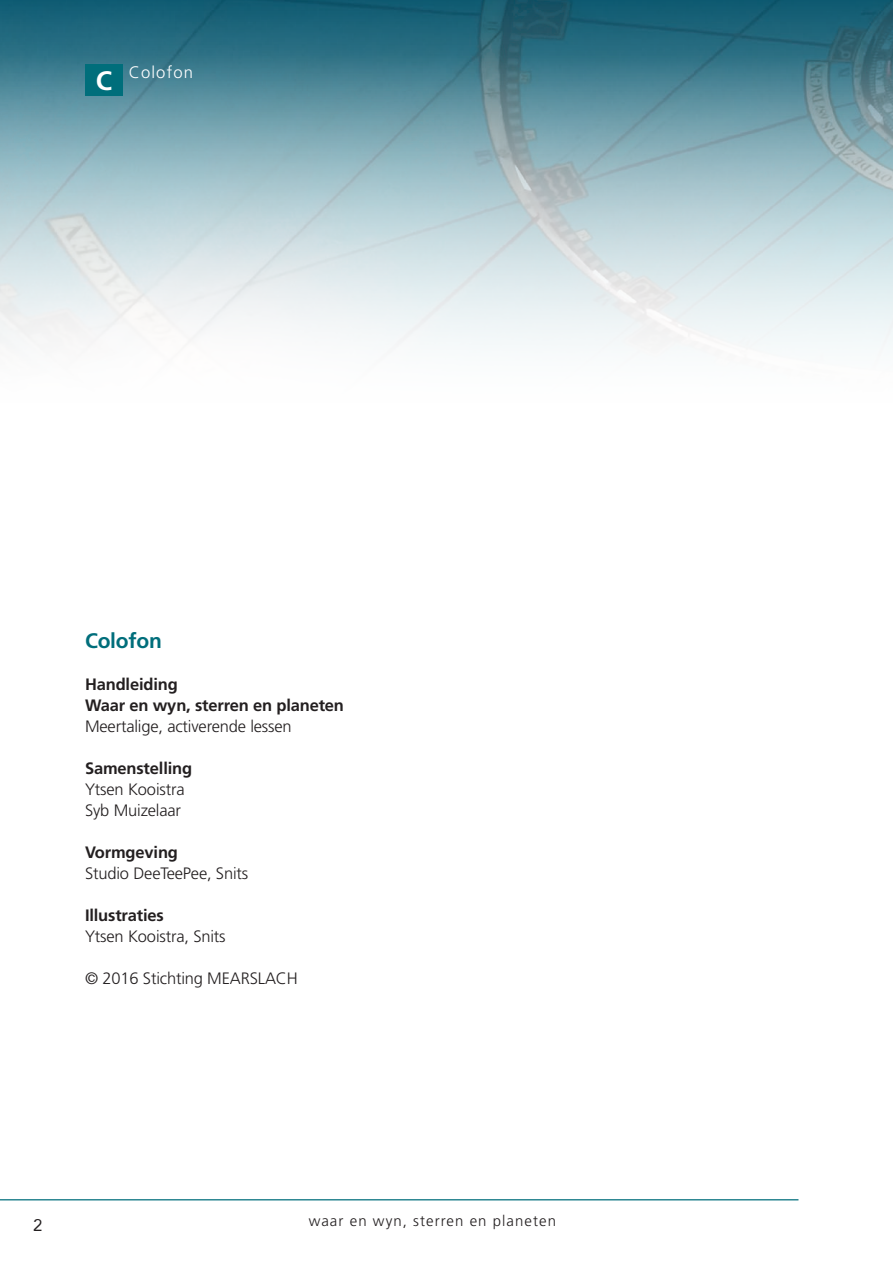
<style>
.page{position:relative;width:893px;height:1263px;background:#fff}
.page>*{position:absolute;margin:0;border:0;box-sizing:border-box;transform-origin:0 0}
.kop{font:700 26.7px "Frutiger";color:#fff}
.kop-2{font:700 21px "Frutiger";letter-spacing:-.01em;color:#006e7b}
.plat{font:300 16.65px "Frutiger";letter-spacing:.07em;color:#fff}
.t1{font:16.65px "Avenir";color:#231f20}
.plat-2{font:300 16.5px "Frutiger";letter-spacing:-.01em;color:#231f20}
.plat_vet{font:700 16.5px "Frutiger";letter-spacing:-.01em;color:#231f20}
.t2{font:300 15px "Frutiger";letter-spacing:.07em;color:#231f20}
</style>
<div class="page">
<img style="left:0;top:0;width:893px;height:56px">
<svg style="left:0;top:56px;width:893px;height:289px;background:#a8c4cb"></svg>
<hr style="left:0;top:1199px;width:798px;height:1px;background:#006e7b">
<div style="left:85px;top:64px;width:38px;height:32px;background:#006e7b"></div>
<p class="kop" style="left:96px;top:65px;width:18px">C</p>
<p class="plat" style="left:129px;top:63px;width:66px">Colofon</p>
<p class="kop-2" style="left:85px;top:628px;width:78px">Colofon</p>
<p class="plat_vet" style="left:85px;top:674px;width:94px">Handleiding</p>
<p class="plat_vet" style="left:85px;top:695px;width:260px">Waar en wyn, sterren en planeten</p>
<p class="plat-2" style="left:85px;top:717px;width:208px">Meertalige, activerende lessen</p>
<p class="plat_vet" style="left:85px;top:758px;width:109px">Samenstelling</p>
<p class="plat-2" style="left:85px;top:780px;width:101px">Ytsen Kooistra</p>
<p class="plat-2" style="left:85px;top:801px;width:98px">Syb Muizelaar</p>
<p class="plat_vet" style="left:85px;top:842px;width:94px">Vormgeving</p>
<p class="plat-2" style="left:85px;top:864px;width:165px">Studio DeeTeePee, Snits</p>
<p class="plat_vet" style="left:85px;top:905px;width:80px">Illustraties</p>
<p class="plat-2" style="left:85px;top:927px;width:142px">Ytsen Kooistra, Snits</p>
<p class="plat-2" style="left:85px;top:969px;width:214px">© 2016 Stichting MEARSLACH</p>
<p class="t1" style="left:33px;top:1211px;width:11px">2</p>
<p class="t2" style="left:309px;top:1212px;width:249px">waar en wyn, sterren en planeten</p>
</div>
